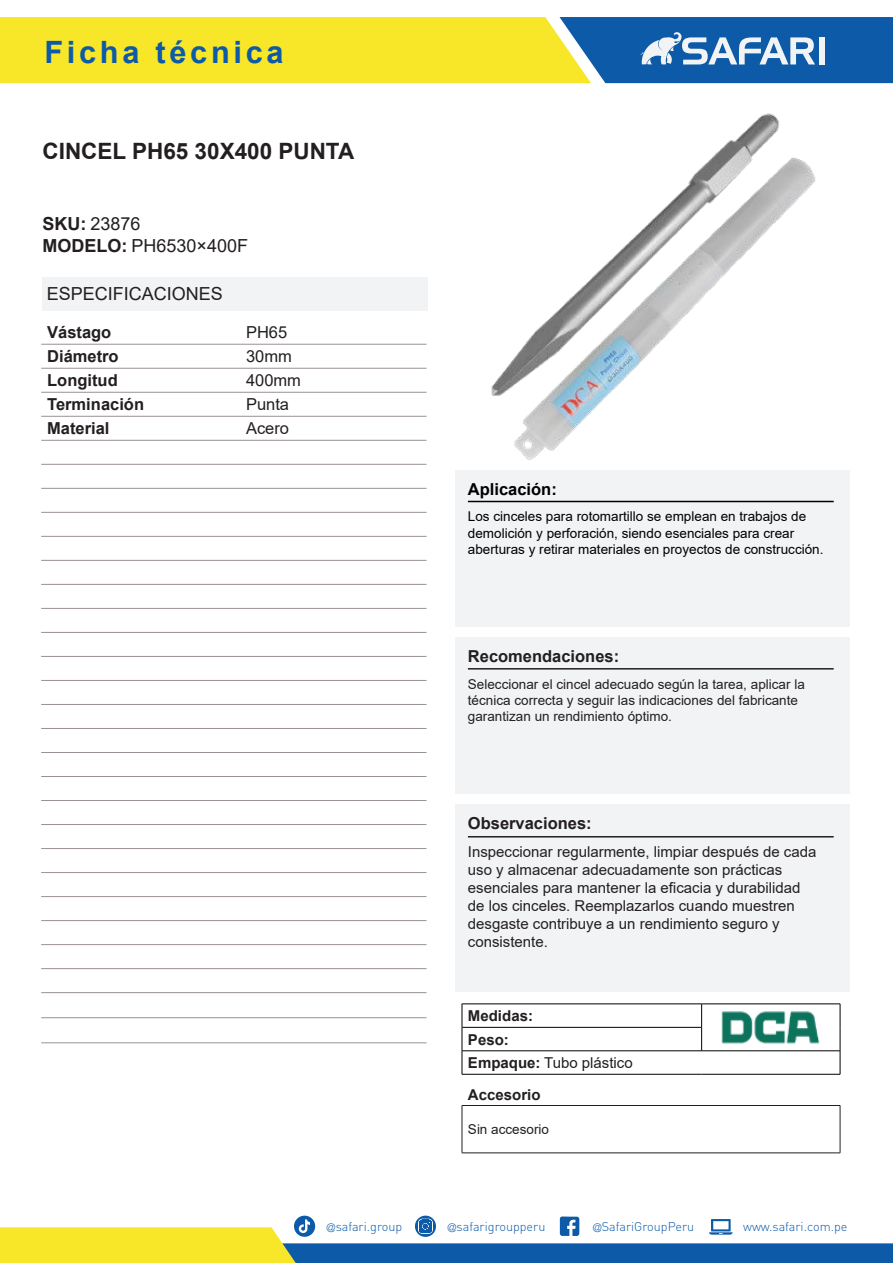
<style>
.page{position:relative;width:893px;height:1263px;background:#fff}
.page>*{position:absolute;margin:0;border:0;box-sizing:border-box;transform-origin:0 0}
.t1{font:700 30.75px "Arial";letter-spacing:.12em;color:#0c5aa8}
.t2{font:700 22.5px "Arial";color:#231f20}
.t3{font:18px/21.9px "Arial";color:#231f20}
.t4{font:700 16.5px "Arial";color:#231f20}
.t5{font:16.5px "Arial";color:#231f20}
.t6{font:700 16.5px "Arial";color:#000}
.t7{font:15px/18px "Arial";color:#231f20}
.t8{font:700 15px/23.4px "Arial";color:#231f20}
.t9{font:13.5px/16.2px "Arial";color:#000}
.t10{font:13.5px/16.2px "Arial";color:#231f20}
.t11{font:300 12.6px "DIN";color:#0c5aa8}
.s1{font-weight:700}
.s2{font-weight:400}
.s3{font-family:"Helvetica LT Std";font-stretch:condensed;font-size:11.25px}
</style>
<div class="page">
<svg style="left:0;top:1215px;width:893px;height:48px"></svg>
<svg style="left:0;top:17px;width:893px;height:66px;background:#b0bc5b"></svg>
<div style="left:819px;top:37px;width:6px;height:27px;background:#f2f3f4"></div>
<div style="left:455px;top:470px;width:395px;height:157px;background:#f2f3f4"></div>
<hr style="left:468px;top:501px;width:366px;height:1px;background:#000">
<div style="left:455px;top:638px;width:395px;height:156px;background:#f2f3f4"></div>
<hr style="left:468px;top:668px;width:366px;height:1px;background:#231f20">
<div style="left:455px;top:805px;width:395px;height:187px;background:#f2f3f4"></div>
<hr style="left:468px;top:836px;width:366px;height:1px;background:#231f20">
<hr style="left:462px;top:1105px;width:378px;height:1px;background:#231f20">
<hr style="left:462px;top:1106px;width:1px;height:47px;background:#231f20">
<hr style="left:840px;top:1106px;width:1px;height:47px;background:#231f20">
<hr style="left:462px;top:1152px;width:378px;height:1px;background:#231f20">
<hr style="left:41px;top:344px;width:199px;height:1px;background:#999190">
<hr style="left:240px;top:344px;width:186px;height:1px;background:#999190">
<hr style="left:41px;top:1042px;width:199px;height:1px;background:#999190">
<hr style="left:240px;top:1042px;width:186px;height:1px;background:#999190">
<hr style="left:41px;top:368px;width:199px;height:1px;background:#999190">
<hr style="left:240px;top:368px;width:186px;height:1px;background:#999190">
<hr style="left:41px;top:392px;width:199px;height:1px;background:#999190">
<hr style="left:240px;top:392px;width:186px;height:1px;background:#999190">
<hr style="left:41px;top:416px;width:199px;height:1px;background:#999190">
<hr style="left:240px;top:416px;width:186px;height:1px;background:#999190">
<hr style="left:41px;top:440px;width:199px;height:1px;background:#999190">
<hr style="left:240px;top:440px;width:186px;height:1px;background:#999190">
<hr style="left:41px;top:464px;width:199px;height:1px;background:#999190">
<hr style="left:240px;top:464px;width:186px;height:1px;background:#999190">
<hr style="left:41px;top:488px;width:199px;height:1px;background:#999190">
<hr style="left:240px;top:488px;width:186px;height:1px;background:#999190">
<hr style="left:41px;top:512px;width:199px;height:1px;background:#999190">
<hr style="left:240px;top:512px;width:186px;height:1px;background:#999190">
<hr style="left:41px;top:536px;width:199px;height:1px;background:#999190">
<hr style="left:240px;top:536px;width:186px;height:1px;background:#999190">
<hr style="left:41px;top:560px;width:199px;height:1px;background:#999190">
<hr style="left:240px;top:560px;width:186px;height:1px;background:#999190">
<hr style="left:41px;top:584px;width:199px;height:1px;background:#999190">
<hr style="left:240px;top:584px;width:186px;height:1px;background:#999190">
<hr style="left:41px;top:608px;width:199px;height:1px;background:#999190">
<hr style="left:240px;top:608px;width:186px;height:1px;background:#999190">
<hr style="left:41px;top:632px;width:199px;height:1px;background:#999190">
<hr style="left:240px;top:632px;width:186px;height:1px;background:#999190">
<hr style="left:41px;top:656px;width:199px;height:1px;background:#999190">
<hr style="left:240px;top:656px;width:186px;height:1px;background:#999190">
<hr style="left:41px;top:680px;width:199px;height:1px;background:#999190">
<hr style="left:240px;top:680px;width:186px;height:1px;background:#999190">
<hr style="left:41px;top:704px;width:199px;height:1px;background:#999190">
<hr style="left:240px;top:704px;width:186px;height:1px;background:#999190">
<hr style="left:41px;top:728px;width:199px;height:1px;background:#999190">
<hr style="left:240px;top:728px;width:186px;height:1px;background:#999190">
<hr style="left:41px;top:752px;width:199px;height:1px;background:#999190">
<hr style="left:240px;top:752px;width:186px;height:1px;background:#999190">
<hr style="left:41px;top:776px;width:199px;height:1px;background:#999190">
<hr style="left:240px;top:776px;width:186px;height:1px;background:#999190">
<hr style="left:41px;top:800px;width:199px;height:1px;background:#999190">
<hr style="left:240px;top:800px;width:186px;height:1px;background:#999190">
<hr style="left:41px;top:824px;width:199px;height:1px;background:#999190">
<hr style="left:240px;top:824px;width:186px;height:1px;background:#999190">
<hr style="left:41px;top:848px;width:199px;height:1px;background:#999190">
<hr style="left:240px;top:848px;width:186px;height:1px;background:#999190">
<hr style="left:41px;top:872px;width:199px;height:1px;background:#999190">
<hr style="left:240px;top:872px;width:186px;height:1px;background:#999190">
<hr style="left:41px;top:896px;width:199px;height:1px;background:#999190">
<hr style="left:240px;top:896px;width:186px;height:1px;background:#999190">
<hr style="left:41px;top:920px;width:199px;height:1px;background:#999190">
<hr style="left:240px;top:920px;width:186px;height:1px;background:#999190">
<hr style="left:41px;top:944px;width:199px;height:1px;background:#999190">
<hr style="left:240px;top:944px;width:186px;height:1px;background:#999190">
<hr style="left:41px;top:968px;width:199px;height:1px;background:#999190">
<hr style="left:240px;top:968px;width:186px;height:1px;background:#999190">
<hr style="left:41px;top:992px;width:199px;height:1px;background:#999190">
<hr style="left:240px;top:992px;width:186px;height:1px;background:#999190">
<hr style="left:41px;top:1017px;width:199px;height:1px;background:#999190">
<hr style="left:240px;top:1017px;width:186px;height:1px;background:#999190">
<img style="left:491px;top:113px;width:325px;height:347px">
<div style="left:43px;top:277px;width:385px;height:33px;background:#f2f3f4"></div>
<hr style="left:462px;top:1027px;width:239px;height:1px;background:#000">
<hr style="left:462px;top:1050px;width:240px;height:1px;background:#000">
<hr style="left:702px;top:1050px;width:138px;height:1px;background:#000">
<hr style="left:462px;top:1004px;width:240px;height:1px;background:#000">
<hr style="left:702px;top:1004px;width:138px;height:1px;background:#000">
<svg style="left:701px;top:1004px;width:1px;height:47px"></svg>
<svg style="left:462px;top:1004px;width:1px;height:70px"></svg>
<svg style="left:840px;top:1004px;width:1px;height:70px"></svg>
<hr style="left:462px;top:1074px;width:240px;height:1px;background:#000">
<hr style="left:702px;top:1074px;width:138px;height:1px;background:#000">
<img style="left:721px;top:1011px;width:99px;height:33px">
<h1 class="t1" style="left:44px;top:34px;width:241px">Ficha técnica</h1>
<h2 class="t2" style="left:43px;top:142px;width:313px">CINCEL PH65 30X400 PUNTA</h2>
<p class="t3" style="left:43px;top:215px;width:207px"><span class="s1">SKU:</span> 23876<br><span class="s1">MODELO:</span> PH6530×400F</p>
<p class="t3" style="left:47px;top:284px;width:178px">ESPECIFICACIONES</p>
<p class="t4" style="left:47px;top:326px;width:66px">Vástago</p>
<p class="t5" style="left:246px;top:326px;width:43px">PH65</p>
<p class="t4" style="left:47px;top:350px;width:73px">Diámetro</p>
<p class="t5" style="left:246px;top:350px;width:47px">30mm</p>
<p class="t4" style="left:47px;top:374px;width:72px">Longitud</p>
<p class="t5" style="left:246px;top:374px;width:57px">400mm</p>
<p class="t4" style="left:47px;top:398px;width:98px">Terminación</p>
<p class="t5" style="left:246px;top:398px;width:45px">Punta</p>
<p class="t4" style="left:47px;top:422px;width:64px">Material</p>
<p class="t5" style="left:246px;top:422px;width:45px">Acero</p>
<p class="t6" style="left:468px;top:483px;width:90px">Aplicación:</p>
<p class="t9" style="left:468px;top:510px;width:357px">Los cinceles para rotomartillo se emplean en trabajos de demolición y perforación, siendo esenciales para crear aberturas y retirar materiales en proyectos de construcción.</p>
<p class="t4" style="left:468px;top:650px;width:153px">Recomendaciones:</p>
<p class="t10" style="left:468px;top:677px;width:338px">Seleccionar el cincel adecuado según la tarea, aplicar la técnica correcta y seguir las indicaciones del fabricante garantizan un rendimiento óptimo.</p>
<p class="t4" style="left:468px;top:817px;width:125px">Observaciones:</p>
<p class="t7" style="left:468px;top:844px;width:350px">Inspeccionar regularmente, limpiar después de cada uso y almacenar adecuadamente son prácticas esenciales para mantener la eficacia y durabilidad de los cinceles. Reemplazarlos cuando muestren desgaste contribuye a un rendimiento seguro y consistente.</p>
<p class="t8" style="left:468px;top:1006px;width:166px">Medidas:<br>Peso:<br>Empaque: <span class="s2">Tubo plástico</span></p>
<p class="t8" style="left:468px;top:1084px;width:74px">Accesorio</p>
<p class="t10" style="left:468px;top:1122px;width:83px">Sin accesorio</p>
<p class="t11" style="left:327px;top:1222px;width:77px"><span class="s3">@</span>safari.group</p>
<p class="t11" style="left:448px;top:1222px;width:99px"><span class="s3">@</span>safarigroupperu</p>
<p class="t11" style="left:593px;top:1222px;width:103px"><span class="s3">@</span>SafariGroupPeru</p>
<p class="t11" style="left:743px;top:1222px;width:106px">www.safari.com.pe</p>
</div>
